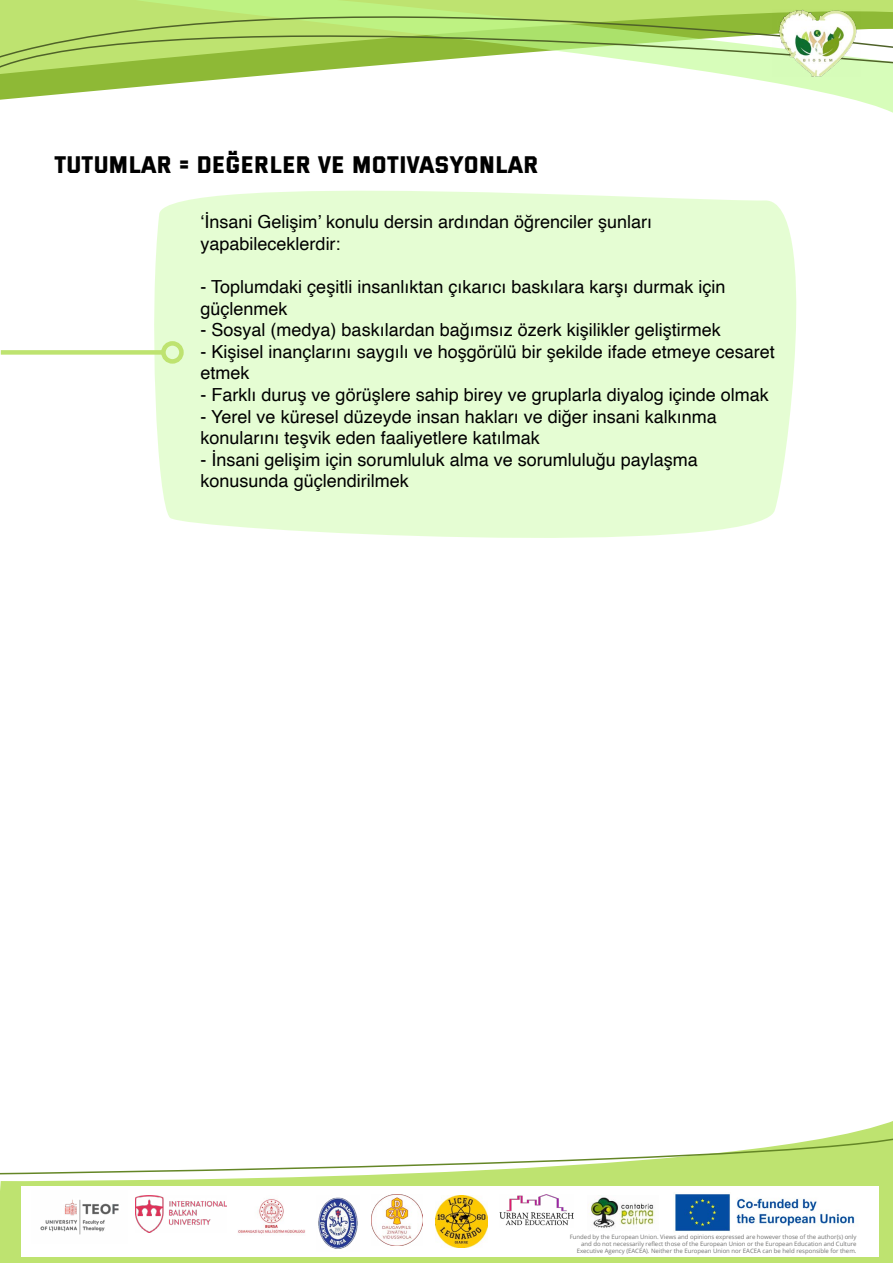
<style>
.page{position:relative;width:893px;height:1263px;background:#fff}
.page>*{position:absolute;margin:0;border:0;box-sizing:border-box;transform-origin:0 0}
.t1{font:24px "Versa Versa";color:#000}
.t2{font:18px/21.6px "Helvetica";color:#000}
.t3{font:6px/7.2px "Open Sans";color:#727271;text-align:right}
</style>
<div class="page">
<svg style="left:70px;top:74px;width:823px;height:39px"></svg>
<svg style="left:0;top:0;width:893px;height:73px;background:#b7db77"></svg>
<img style="left:772px;top:9px;width:88px;height:68px">
<svg style="left:0;top:1121px;width:893px;height:142px;fill:#bee370"></svg>
<div style="left:22px;top:1186px;width:857px;height:71px;background:#fff"></div>
<svg style="left:0;top:1130px;width:893px;height:45px"></svg>
<img style="left:40px;top:1199px;width:79px;height:36px">
<img style="left:135px;top:1196px;width:92px;height:36px">
<img style="left:238px;top:1198px;width:67px;height:36px">
<img style="left:318px;top:1197px;width:40px;height:52px">
<img style="left:371px;top:1195px;width:52px;height:51px">
<img style="left:436px;top:1196px;width:51px;height:51px">
<img style="left:499px;top:1194px;width:75px;height:32px">
<img style="left:588px;top:1195px;width:66px;height:33px">
<img style="left:675px;top:1194px;width:180px;height:38px">
<div style="left:154px;top:190px;width:643px;height:348px;background:#e5fdd3"></div>
<div style="left:1px;top:350px;width:162px;height:5px;background:#bee370"></div>
<div style="left:161px;top:341px;width:23px;height:23px;border:4px solid #bee370;border-radius:50%"></div>
<h1 class="t1" style="left:54px;top:151px;width:486px">TUTUMLAR = DEĞERLER VE MOTIVASYONLAR</h1>
<p class="t2" style="left:201px;top:212px;width:453px">‘İ nsani Gelişim’ konulu dersin ardından öğrenciler şunları yapabileceklerdir:</p>
<p class="t2" style="left:201px;top:276px;width:526px">- Toplumdaki çeşitli insanlıktan çıkarıcı baskılara karşı durmak için güçlenmek</p>
<p class="t2" style="left:201px;top:320px;width:522px">- Sosyal (medya) baskılardan bağımsız özerk kişilikler geliştirmek</p>
<p class="t2" style="left:201px;top:341px;width:576px">- Kişisel inançlarını saygılı ve hoşgörülü bir şekilde ifade etmeye cesaret etmek</p>
<p class="t2" style="left:201px;top:384px;width:570px">- Farklı duruş ve görüşlere sahip birey ve gruplarla diyalog içinde olmak</p>
<p class="t2" style="left:201px;top:406px;width:518px">- Yerel ve küresel düzeyde insan hakları ve diğer insani kalkınma konularını teşvik eden faaliyetlere katılmak</p>
<p class="t2" style="left:201px;top:449px;width:499px">- İ nsani gelişim için sorumluluk alma ve sorumluluğu paylaşma konusunda güçlendirilmek</p>
<p class="t3" style="left:570px;top:1233px;width:288px">Funded by the European Union. Views and opinions expressed are however those of the author(s) only and do not necessarily reflect those of the European Union or the European Education and Culture<br>Executive Agency (EACEA). Neither the European Union nor EACEA can be held responsible for them.</p>
</div>
